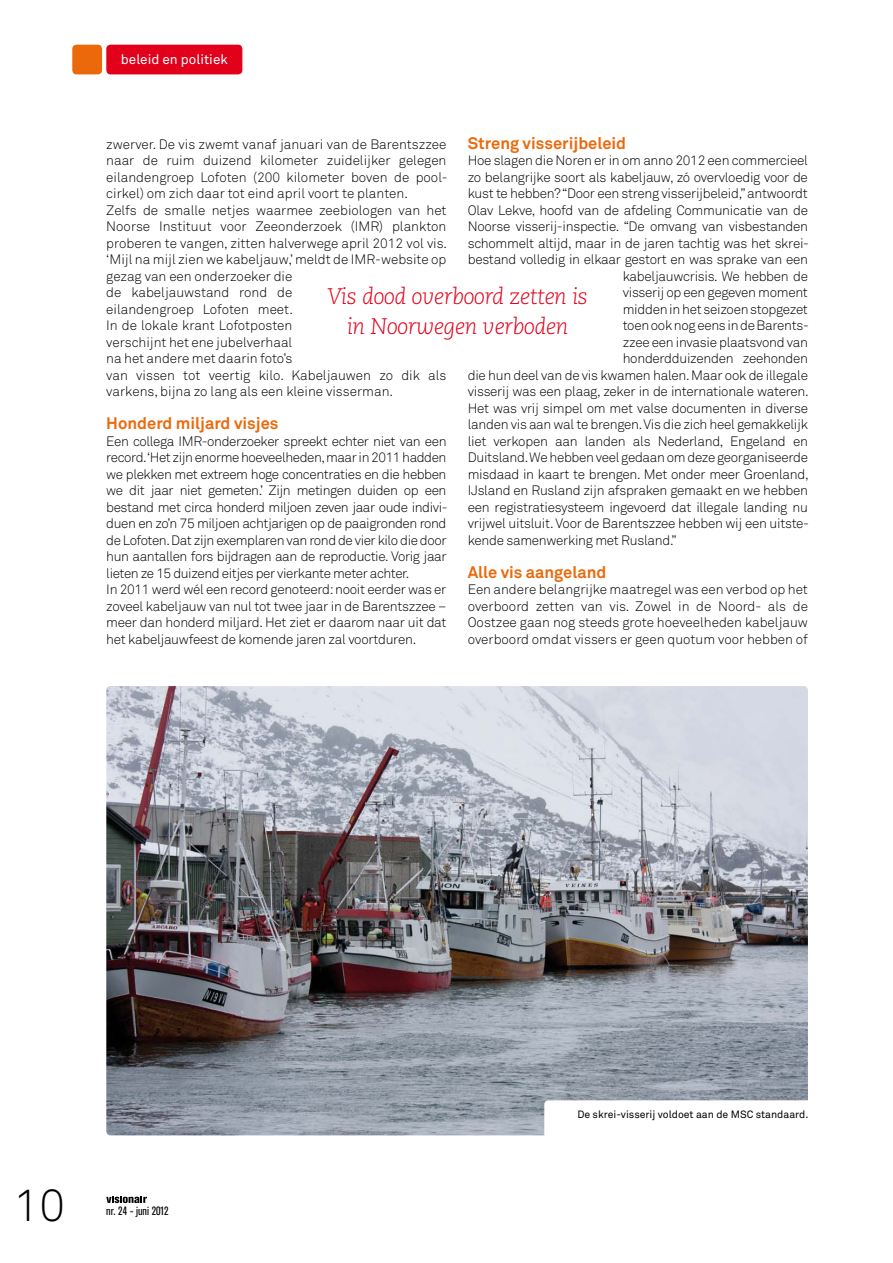
<style>
.page{position:relative;width:893px;height:1263px;background:#fff}
.page>*{position:absolute;margin:0;border:0;box-sizing:border-box;transform-origin:0 0}
.t1{font:300 45px "Akkurat";color:#000}
.t2{font:italic 300 22.5px/30px "Caecilia CE";letter-spacing:-.02em;color:#e2001a;text-align:center}
.t3{font:700 16.5px "Akkurat";color:#eb690b}
.t4{font:300 13.5px/16.5px "Akkurat";letter-spacing:-.02em;color:#000}
.t5{font:300 13.5px/16.5px "Akkurat";color:#000}
.t6{font:13.5px "Akkurat";color:#fff}
.t7{font:12px "Akzidenz Grotesk Condensed BQ";color:#000}
.t8{font:10.5px "Akkurat";color:#000}
</style>
<div class="page">
<svg style="left:106px;top:1197px;width:41px;height:6px"></svg>
<div style="left:106px;top:45px;width:136px;height:29px;background:#e2001a;border-radius:4px"></div>
<div style="left:72px;top:45px;width:30px;height:29px;background:#eb690b;border-radius:4px"></div>
<img style="left:106px;top:686px;width:702px;height:449px">
<div style="left:544px;top:1100px;width:278px;height:52px;background:#fff;border-radius:4px"></div>
<p class="t6" style="left:121px;top:52px;width:108px">beleid en politiek</p>
<p class="t3" style="left:468px;top:132px;width:160px">Streng visserijbeleid</p>
<p class="t4" style="left:468px;top:152px;width:342px">Hoe slagen die Noren er in om anno 2012 een commercieel</p>
<p class="t4" style="left:468px;top:169px;width:342px">zo belangrijke soort als kabeljauw, zó overvloedig voor de</p>
<p class="t4" style="left:468px;top:185px;width:342px">kust te hebben? “Door een streng visserijbeleid,” antwoordt</p>
<p class="t4" style="left:468px;top:202px;width:342px">Olav Lekve, hoofd van de afdeling Communicatie van de</p>
<p class="t4" style="left:468px;top:218px;width:342px">Noorse visserij-inspectie. “De omvang van visbestanden</p>
<p class="t4" style="left:468px;top:235px;width:343px">schommelt altijd, maar in de jaren tachtig was het skrei-</p>
<p class="t4" style="left:468px;top:251px;width:342px">bestand volledig in elkaar gestort en was sprake van een</p>
<p class="t4" style="left:623px;top:268px;width:187px">kabeljauwcrisis. We hebben de</p>
<p class="t4" style="left:623px;top:284px;width:187px">visserij op een gegeven moment</p>
<p class="t4" style="left:623px;top:301px;width:187px">midden in het seizoen stopgezet</p>
<p class="t4" style="left:623px;top:317px;width:188px">toen ook nog eens in de Barents-</p>
<p class="t4" style="left:623px;top:334px;width:187px">zzee een invasie plaatsvond van</p>
<p class="t4" style="left:623px;top:350px;width:187px">honderdduizenden zeehonden</p>
<p class="t4" style="left:468px;top:367px;width:342px">die hun deel van de vis kwamen halen. Maar ook de illegale</p>
<p class="t4" style="left:468px;top:383px;width:342px">visserij was een plaag, zeker in de internationale wateren.</p>
<p class="t4" style="left:468px;top:400px;width:342px">Het was vrij simpel om met valse documenten in diverse</p>
<p class="t4" style="left:468px;top:416px;width:342px">landen vis aan wal te brengen. Vis die zich heel gemakkelijk</p>
<p class="t4" style="left:468px;top:433px;width:342px">liet verkopen aan landen als Nederland, Engeland en</p>
<p class="t4" style="left:468px;top:449px;width:342px">Duitsland. We hebben veel gedaan om deze georganiseerde</p>
<p class="t4" style="left:468px;top:466px;width:342px">misdaad in kaart te brengen. Met onder meer Groenland,</p>
<p class="t4" style="left:468px;top:482px;width:342px">IJsland en Rusland zijn afspraken gemaakt en we hebben</p>
<p class="t4" style="left:468px;top:499px;width:342px">een registratiesysteem ingevoerd dat illegale landing nu</p>
<p class="t4" style="left:468px;top:515px;width:343px">vrijwel uitsluit. Voor de Barentszzee hebben wij een uitste-</p>
<p class="t4" style="left:468px;top:532px;width:210px">kende samenwerking met Rusland.”</p>
<p class="t3" style="left:468px;top:561px;width:140px">Alle vis aangeland</p>
<p class="t4" style="left:468px;top:581px;width:342px;text-align:justify">Een andere belangrijke maatregel was een verbod op het overboord zetten van vis. Zowel in de Noord- als de Oostzee gaan nog steeds grote hoeveelheden kabeljauw overboord omdat vissers er geen quotum voor hebben of</p>
<p class="t5" style="left:106px;top:136px;width:343px">zwerver. De vis zwemt vanaf januari van de Barentszzee naar de ruim duizend kilometer zuidelijker gelegen eilandengroep Lofoten (200 kilometer boven de pool&shy;cirkel) om zich daar tot eind april voort te planten.<br>Zelfs de smalle netjes waarmee zeebiologen van het Noorse Instituut voor Zeeonderzoek (IMR) plankton proberen te vangen, zitten halverwege april 2012 vol vis. ‘Mijl na mijl zien we kabeljauw,’ meldt de IMR-website op gezag van een onderzoeker die<br>de kabeljauwstand rond de<br>eilandengroep Lofoten meet.<br>In de lokale krant Lofotposten<br>verschijnt het ene jubelverhaal<br>na het andere met daarin foto’s<br>van vissen tot veertig kilo. Kabeljauwen zo dik als varkens, bijna zo lang als een kleine visserman.</p>
<p class="t3" style="left:106px;top:413px;width:174px">Honderd miljard visjes</p>
<p class="t4" style="left:106px;top:433px;width:343px">Een collega IMR-onderzoeker spreekt echter niet van een record. ‘Het zijn enorme hoeveelheden, maar in 2011 hadden we plekken met extreem hoge concentraties en die hebben we dit jaar niet gemeten.’ Zijn metingen duiden op een bestand met circa honderd miljoen zeven jaar oude indivi&shy;duen en zo’n 75 miljoen achtjarigen op de paaigronden rond de Lofoten. Dat zijn exemplaren van rond de vier kilo die door hun aantallen fors bijdragen aan de reproductie. Vorig jaar lieten ze 15 duizend eitjes per vierkante meter achter.<br>In 2011 werd wél een record genoteerd: nooit eerder was er zoveel kabeljauw van nul tot twee jaar in de Barentszzee – meer dan honderd miljard. Het ziet er daarom naar uit dat het kabeljauwfeest de komende jaren zal voortduren.</p>
<h2 class="t2" style="left:327px;top:281px;width:262px">Vis dood overboord zetten is in Noorwegen verboden</h2>
<h1 class="t1" style="left:14px;top:1179px;width:53px">10</h1>
<p class="t7" style="left:106px;top:1204px;width:64px">nr. 24 - juni 2012</p>
<p class="t8" style="left:577px;top:1108px;width:233px">De skrei-visserij voldoet aan de MSC standaard.</p>
</div>
